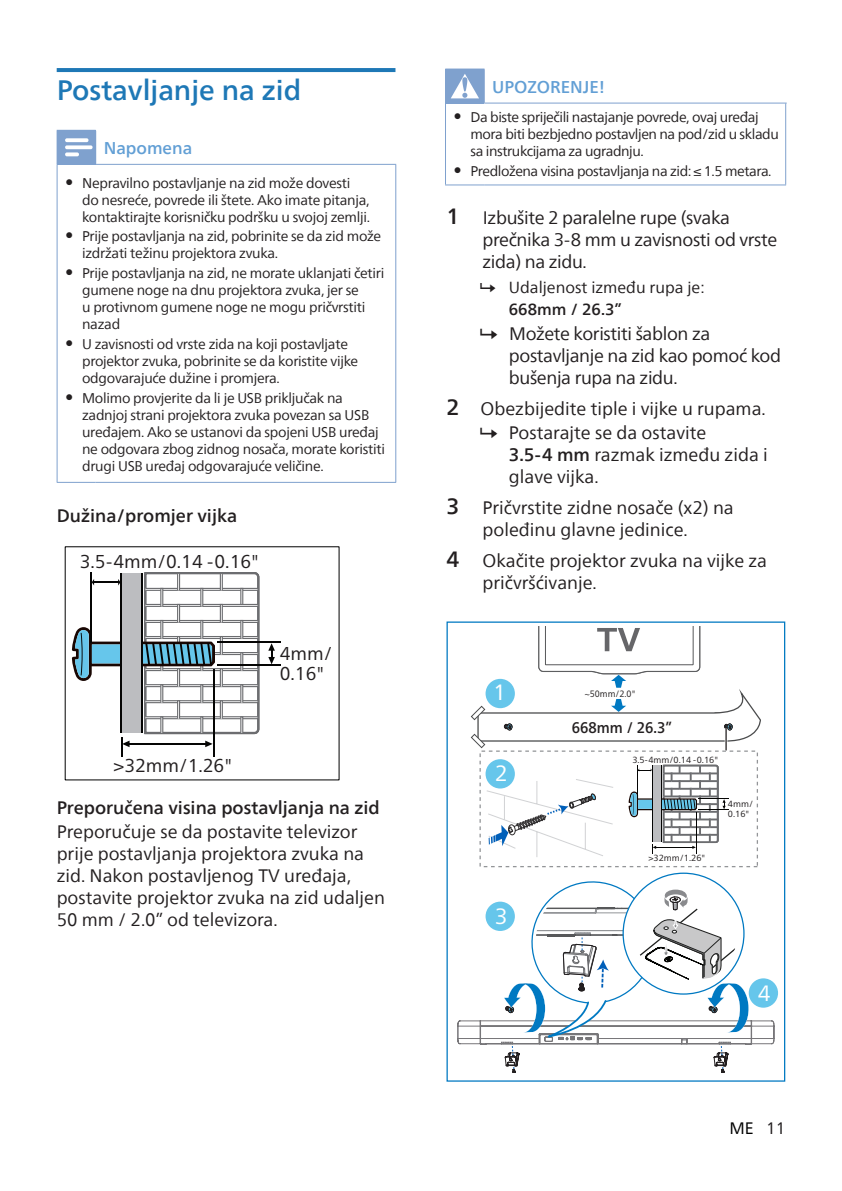
<style>
.page{position:relative;width:842px;height:1191px;background:#fff}
.page>*{position:absolute;margin:0;border:0;box-sizing:border-box;transform-origin:0 0}
.heading2{font:500 28px "Neue Frutiger World";color:#1e78b6}
.t1{font:22.2px "Neue Frutiger World";color:#fff}
.t2{font:18.6px/19.4px "Neue Frutiger World";color:#231f20}
.Body_Text__0{font:18px/22px "Neue Frutiger World";color:#231f20}
.Body_Text__0-2{font:18px/22px "Neue Frutiger World";letter-spacing:-.02em;color:#231f20}
.Body_Text__0-3{font:500 18px "Neue Frutiger World";color:#231f20}
.notes-caption-paragr{font:500 17px "Neue Frutiger World";color:#629fd5}
.t3{font:16.4px "Neue Frutiger World";color:#000}
.t4{font:16px/22px "Neue Frutiger World";color:#231f20}
.t5{font:500 15.4px "Neue Frutiger World";color:#231f20;scale:.92 1}
.t6{font:14px/17px "Neue Frutiger World";letter-spacing:-.02em;color:#231f20}
.t7{font:9.2px "Neue Frutiger World";color:#231f20;scale:.95 1}
.t8{font:9px/9.2px "Neue Frutiger World";color:#231f20}
.s1{font-size:17px}
.s2{font-weight:500;font-size:22px}
.s3{font-weight:500}
.s4{color:#231f20}
</style>
<div class="page">
<hr style="left:57px;top:68px;width:338px;height:4px;background:#1e78b6">
<div style="left:57px;top:130px;width:39px;height:34px;background:#7fa1ce"></div>
<hr style="left:395px;top:165px;width:1px;height:317px;background:#7fa1ce">
<hr style="left:57px;top:164px;width:39px;height:1px;background:#7fa1ce">
<hr style="left:96px;top:164px;width:300px;height:1px;background:#7fa1ce">
<hr style="left:57px;top:165px;width:1px;height:317px;background:#7fa1ce">
<hr style="left:57px;top:482px;width:39px;height:1px;background:#7fa1ce">
<hr style="left:96px;top:482px;width:300px;height:1px;background:#7fa1ce">
<svg style="left:65px;top:138px;width:28px;height:18px"></svg>
<hr style="left:213px;top:669px;width:1px;height:88px;background:#050504">
<hr style="left:217px;top:641px;width:64px;height:2px;background:#050504">
<hr style="left:217px;top:664px;width:64px;height:2px;background:#050504">
<svg style="left:268px;top:643px;width:7px;height:21px"></svg>
<svg style="left:72px;top:572px;width:188px;height:184px"></svg>
<div style="left:445px;top:69px;width:39px;height:34px;background:#7fa1ce"></div>
<hr style="left:785px;top:103px;width:1px;height:81px;background:#7fa1ce">
<hr style="left:445px;top:103px;width:39px;height:1px;background:#7fa1ce">
<hr style="left:484px;top:69px;width:1px;height:34px;background:#7fa1ce">
<hr style="left:484px;top:103px;width:303px;height:1px;background:#7fa1ce">
<hr style="left:445px;top:103px;width:1px;height:81px;background:#7fa1ce">
<hr style="left:445px;top:184px;width:39px;height:1px;background:#7fa1ce">
<hr style="left:484px;top:184px;width:302px;height:1px;background:#7fa1ce">
<svg style="left:451px;top:74px;width:28px;height:24px"></svg>
<div style="left:446px;top:621px;width:339px;height:460px;border:1px solid #0079c2"></div>
<div style="left:749px;top:978px;width:29px;height:29px;background:#66c6eb;border-radius:50%"></div>
<svg style="left:470px;top:705px;width:16px;height:15px"></svg>
<svg style="left:470px;top:733px;width:16px;height:15px"></svg>
<div style="left:486px;top:679px;width:29px;height:29px;background:#66c6eb;border-radius:50%"></div>
<svg style="left:538px;top:626px;width:163px;height:61px"></svg>
<svg style="left:611px;top:699px;width:15px;height:13px"></svg>
<svg style="left:503px;top:723px;width:10px;height:8px"></svg>
<svg style="left:710px;top:689px;width:51px;height:53px"></svg>
<div style="left:479px;top:750px;width:279px;height:117px;background:#fff;border:1px dashed #939598"></div>
<hr style="left:725px;top:728px;width:2px;height:22px;background:#231f20">
<svg style="left:486px;top:778px;width:127px;height:79px"></svg>
<div style="left:486px;top:759px;width:29px;height:29px;background:#66c6eb;border-radius:50%"></div>
<hr style="left:698px;top:798px;width:30px;height:1px;background:#050504">
<hr style="left:698px;top:809px;width:30px;height:1px;background:#050504">
<svg style="left:628px;top:764px;width:98px;height:89px"></svg>
<svg style="left:457px;top:872px;width:318px;height:201px"></svg>
<p class="heading2" style="left:57px;top:67px;width:246px">Postavljanje na zid</p>
<p class="notes-caption-paragr" style="left:104px;top:134px;width:90px">Napomena</p>
<p class="t6" style="left:82px;top:174px;width:289px;text-indent:-17px"><span class="s1">•</span> Nepravilno postavljanje na zid može dovesti do nesreće, povrede ili štete. Ako imate pitanja, kontaktirajte korisničku podršku u svojoj zemlji.</p>
<p class="t6" style="left:82px;top:228px;width:301px;text-indent:-17px"><span class="s1">•</span> Prije postavljanja na zid, pobrinite se da zid može izdržati težinu projektora zvuka.</p>
<p class="t6" style="left:82px;top:265px;width:304px;text-indent:-17px"><span class="s1">•</span> Prije postavljanja na zid, ne morate uklanjati četiri gumene noge na dnu projektora zvuka, jer se<br>u protivnom gumene noge ne mogu pričvrstiti nazad</p>
<p class="t6" style="left:82px;top:336px;width:278px;text-indent:-17px"><span class="s1">•</span> U zavisnosti od vrste zida na koji postavljate projektor zvuka, pobrinite se da koristite vijke odgovarajuće dužine i promjera.</p>
<p class="t6" style="left:82px;top:390px;width:304px;text-indent:-17px"><span class="s1">•</span> Molimo provjerite da li je USB priključak na zadnjoj strani projektora zvuka povezan sa USB uređajem. Ako se ustanovi da spojeni USB uređaj ne odgovara zbog zidnog nosača, morate koristiti drugi USB uređaj odgovarajuće veličine.</p>
<p class="Body_Text__0-3" style="left:57px;top:500px;width:182px">Dužina/promjer vijka</p>
<p class="t2" style="left:80px;top:552px;width:181px">3.5-4mm/0.14 -0.16"</p>
<p class="t2" style="left:280px;top:644px;width:54px">4mm/<br>0.16"</p>
<p class="t2" style="left:114px;top:756px;width:120px">&gt;32mm/1.26"</p>
<p class="Body_Text__0-3" style="left:57px;top:792px;width:325px">Preporučena visina postavljanja na zid</p>
<p class="Body_Text__0" style="left:57px;top:821px;width:330px">Preporučuje se da postavite televizor prije postavljanja projektora zvuka na zid. Nakon postavljenog TV uređaja, postavite projektor zvuka na zid udaljen 50 mm / 2.0” od televizora.</p>
<p class="notes-caption-paragr" style="left:492px;top:72px;width:114px">UPOZORENJE!</p>
<p class="t6" style="left:470px;top:109px;width:310px;text-indent:-17px"><span class="s1">•</span> Da biste spriječili nastajanje povrede, ovaj uređaj mora biti bezbjedno postavljen na pod/zid u skladu sa instrukcijama za ugradnju.</p>
<p class="t6" style="left:453px;top:162px;width:320px"><span class="s1">•</span> Predložena visina postavljanja na zid: ≤ 1.5 metara.</p>
<p class="Body_Text__0-2" style="left:482px;top:207px;width:296px;text-indent:-36px"><span class="s2">1</span> Izbušite 2 paralelne rupe (svaka prečnika 3-8 mm u zavisnosti od vrste zida) na zidu.</p>
<p class="t4" style="left:509px;top:277px;width:197px">Udaljenost između rupa je:<br><span class="s3">668mm / 26.3”</span></p>
<p class="Body_Text__0-2" style="left:509px;top:323px;width:274px">Možete koristiti šablon za postavljanje na zid kao pomoć kod bušenja rupa na zidu.</p>
<p class="Body_Text__0" style="left:446px;top:397px;width:321px"><span class="s2">2</span> Obezbijedite tiple i vijke u rupama.</p>
<p class="Body_Text__0" style="left:509px;top:422px;width:260px">Postarajte se da ostavite<br><span class="s3">3.5-4 mm</span> razmak između zida i glave vijka.</p>
<p class="Body_Text__0" style="left:446px;top:497px;width:289px;text-align:center"><span class="s2">3</span> Pričvrstite zidne nosače (x2) na poleđinu glavne jedinice.</p>
<p class="Body_Text__0" style="left:482px;top:549px;width:286px;text-indent:-36px"><span class="s2">4</span> Okačite projektor zvuka na vijke za pričvršćivanje.</p>
<p class="t1" style="left:493px;top:675px;width:14px">1</p>
<p class="t7" style="left:585px;top:686px;width:55px">~50mm/2.0"</p>
<p class="t5" style="left:572px;top:714px;width:110px">668mm / 26.3”</p>
<p class="t1" style="left:495px;top:756px;width:14px">2</p>
<p class="t8" style="left:632px;top:755px;width:87px">3.5-4mm/0.14 -0.16"</p>
<p class="t8" style="left:728px;top:799px;width:27px">4mm/<br>0.16"</p>
<p class="t8" style="left:648px;top:853px;width:58px">&gt;32mm/1.26"</p>
<p class="t1" style="left:495px;top:898px;width:14px">3</p>
<p class="t1" style="left:758px;top:975px;width:14px">4</p>
<p class="t3" style="left:729px;top:1115px;width:57px">ME <span class="s4">11</span></p>
</div>
